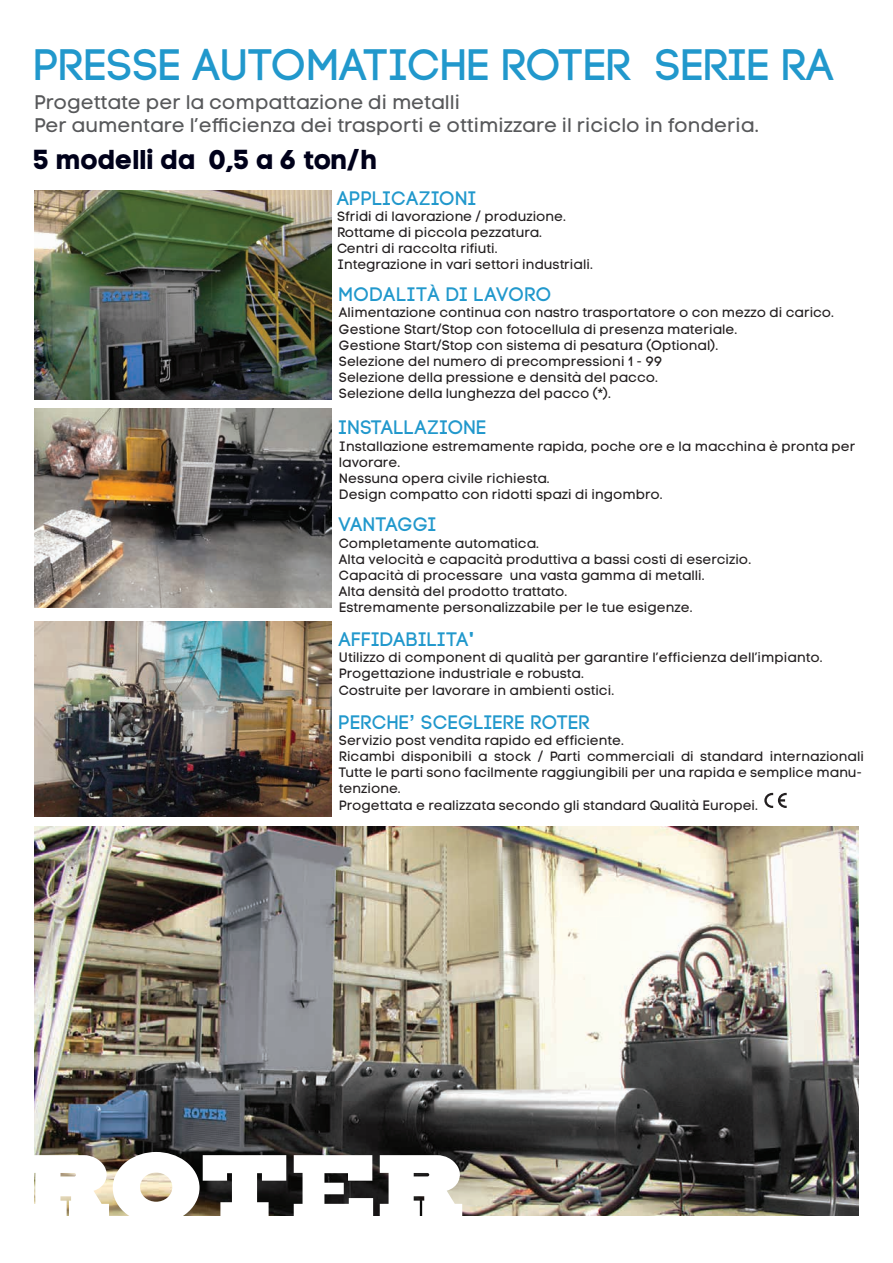
<style>
.page{position:relative;width:893px;height:1263px;background:#fff}
.page>*{position:absolute;margin:0;border:0;box-sizing:border-box;transform-origin:0 0}
.t1{font:43.95px "Code Pro Demo";color:#2198cc}
.t2{font:27.15px "Code Pro Bold LC";color:#00011a}
.t3{font:19.65px/23.7px "Code Pro LC";color:#57585a}
.t4{font:19.5px "Code Pro Demo";letter-spacing:.02em;color:#2198cc}
.t5{font:19.5px "Code Pro Demo";color:#2198cc}
.t6{font:13.5px/16.2px "Code Pro LC";color:#231f20}
.s1{font-family:"Arial";font-weight:700}
</style>
<div class="page">
<img style="left:34px;top:826px;width:825px;height:389px">
<svg style="left:380px;top:1155px;width:84px;height:61px"></svg>
<svg style="left:294px;top:1155px;width:79px;height:60px"></svg>
<svg style="left:34px;top:1152px;width:252px;height:64px"></svg>
<img style="left:34px;top:191px;width:298px;height:209px">
<img style="left:34px;top:408px;width:298px;height:200px">
<img style="left:34px;top:622px;width:298px;height:195px">
<svg style="left:764px;top:793px;width:23px;height:15px"></svg>
<h1 class="t1" style="left:34px;top:42px;width:802px">PRESSE AUTOMATICHE ROTER SERIE RA</h1>
<h3 class="t3" style="left:34px;top:90px;width:726px">Progettate per la compattazione di metalli<br>Per aumentare l’efficienza dei trasporti e ottimizzare il riciclo in fonderia.</h3>
<h2 class="t2" style="left:34px;top:142px;width:345px">5 modelli da 0,5 a 6 ton/h</h2>
<h3 class="t4" style="left:337px;top:188px;width:141px">APPLICAZIONI</h3>
<p class="t6" style="left:337px;top:208px;width:257px">Sfridi di lavorazione / produzione.<br>Rottame di piccola pezzatura.<br>Centri di raccolta rifiuti.<br>Integrazione in vari settori industriali.</p>
<h3 class="t4" style="left:339px;top:285px;width:214px">MODALITÀ DI LAVORO</h3>
<p class="t6" style="left:339px;top:305px;width:497px">Alimentazione continua con nastro trasportatore o con mezzo di carico.<br>Gestione Start/Stop con fotocellula di presenza materiale.<br>Gestione Start/Stop con sistema di pesatura (Optional).<br>Selezione del numero di precompressioni 1 - 99<br>Selezione della pressione e densità del pacco.<br>Selezione della lunghezza del pacco (*).</p>
<h3 class="t4" style="left:339px;top:418px;width:149px">INSTALLAZIONE</h3>
<p class="t6" style="left:339px;top:438px;width:518px">Installazione estremamente rapida, poche ore e la macchina è pronta per lavorare.<br>Nessuna opera civile richiesta.<br>Design compatto con ridotti spazi di ingombro.</p>
<h3 class="t5" style="left:339px;top:515px;width:99px">VANTAGGI</h3>
<p class="t6" style="left:339px;top:535px;width:414px">Completamente automatica.<br>Alta velocità e capacità produttiva a bassi costi di esercizio.<br>Capacità di processare una vasta gamma di metalli.<br>Alta densità del prodotto trattato.<br>Estremamente personalizzabile per le tue esigenze.</p>
<h3 class="t4" style="left:339px;top:629px;width:136px">AFFIDABILITA<span class="s1">'</span></h3>
<p class="t6" style="left:339px;top:649px;width:485px">Utilizzo di component di qualità per garantire l’efficienza dell’impianto.<br>Progettazione industriale e robusta.<br>Costruite per lavorare in ambienti ostici.</p>
<h3 class="t4" style="left:339px;top:712px;width:252px">PERCHE<span class="s1">’</span> SCEGLIERE ROTER</h3>
<p class="t6" style="left:339px;top:732px;width:527px">Servizio post vendita rapido ed efficiente.<br>Ricambi disponibili a stock / Parti commerciali di standard internazionali Tutte le parti sono facilmente raggiungibili per una rapida e semplice manu&shy;tenzione.<br>Progettata e realizzata secondo gli standard Qualità Europei.</p>
</div>
